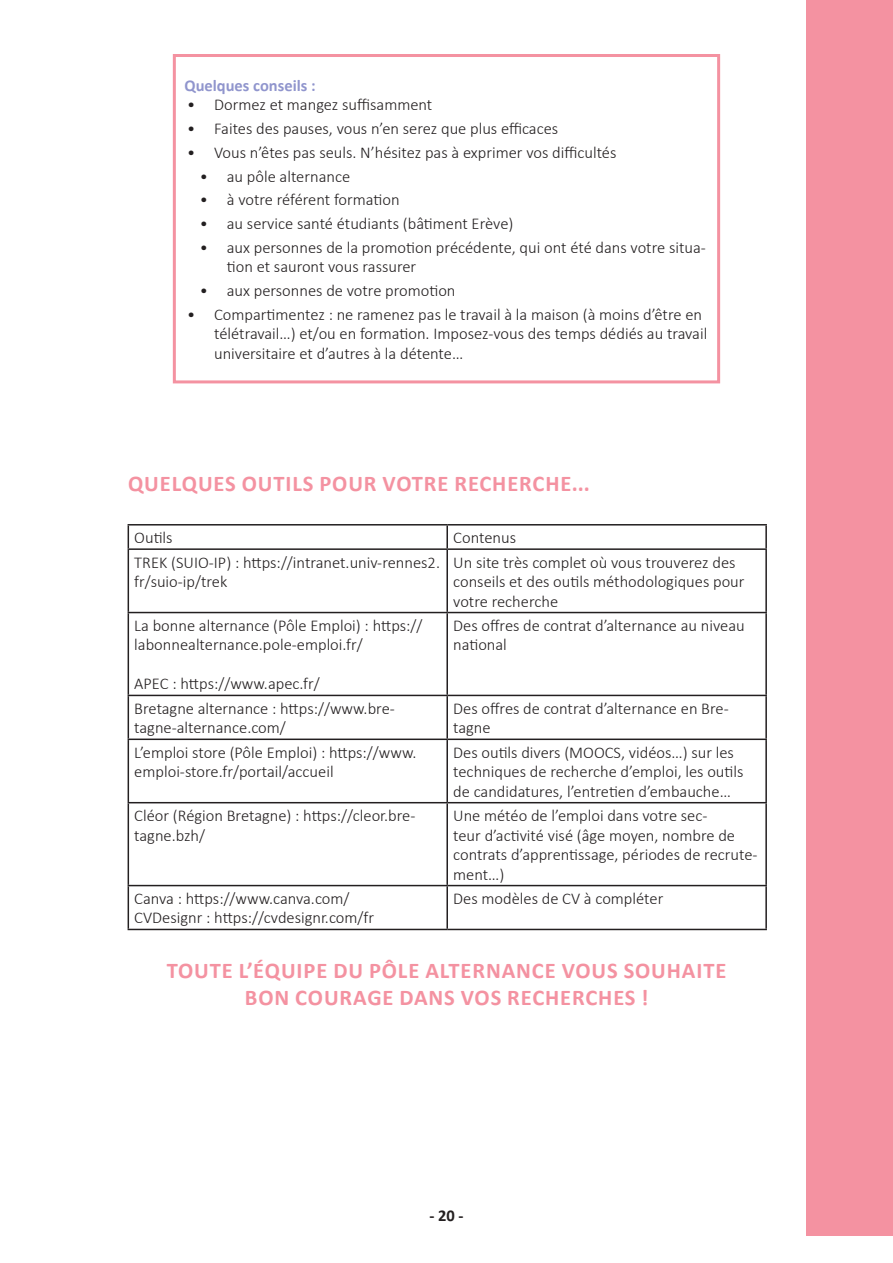
<style>
.page{position:relative;width:893px;height:1263px;background:#fff}
.page>*{position:absolute;margin:0;border:0;box-sizing:border-box;transform-origin:0 0}
.texte{font:700 22.5px "Calibri";letter-spacing:.04em;color:#f492a1}
.texte-2{font:300 16.5px/19.5px "Calibri";color:#231f20}
.texte-3{font:700 16.5px "Calibri";color:#9095cd}
.t1{font:700 16.5px "Calibri";color:#231f20}
</style>
<div class="page">
<div style="left:173px;top:54px;width:547px;height:329px;border:3px solid #f492a1"></div>
<hr style="left:128px;top:524px;width:319px;height:1px;background:#231f20">
<svg style="left:128px;top:525px;width:1px;height:23px"></svg>
<hr style="left:447px;top:524px;width:320px;height:1px;background:#231f20">
<hr style="left:446px;top:525px;width:2px;height:23px;background:#231f20">
<hr style="left:765px;top:525px;width:2px;height:23px;background:#231f20">
<hr style="left:128px;top:548px;width:319px;height:2px;background:#231f20">
<hr style="left:128px;top:550px;width:1px;height:62px;background:#231f20">
<hr style="left:447px;top:548px;width:320px;height:2px;background:#231f20">
<hr style="left:446px;top:550px;width:2px;height:62px;background:#231f20">
<hr style="left:765px;top:550px;width:2px;height:62px;background:#231f20">
<hr style="left:128px;top:612px;width:319px;height:1px;background:#231f20">
<hr style="left:128px;top:613px;width:1px;height:82px;background:#231f20">
<hr style="left:447px;top:612px;width:320px;height:1px;background:#231f20">
<hr style="left:446px;top:613px;width:2px;height:82px;background:#231f20">
<hr style="left:765px;top:613px;width:2px;height:82px;background:#231f20">
<hr style="left:128px;top:695px;width:319px;height:1px;background:#231f20">
<hr style="left:128px;top:696px;width:1px;height:42px;background:#231f20">
<hr style="left:447px;top:695px;width:320px;height:1px;background:#231f20">
<hr style="left:446px;top:696px;width:2px;height:42px;background:#231f20">
<hr style="left:765px;top:696px;width:2px;height:42px;background:#231f20">
<hr style="left:128px;top:738px;width:319px;height:2px;background:#231f20">
<hr style="left:128px;top:740px;width:1px;height:62px;background:#231f20">
<hr style="left:447px;top:738px;width:320px;height:2px;background:#231f20">
<hr style="left:446px;top:740px;width:2px;height:62px;background:#231f20">
<hr style="left:765px;top:740px;width:2px;height:62px;background:#231f20">
<hr style="left:128px;top:802px;width:319px;height:1px;background:#231f20">
<hr style="left:128px;top:803px;width:1px;height:82px;background:#231f20">
<hr style="left:447px;top:802px;width:320px;height:1px;background:#231f20">
<hr style="left:446px;top:803px;width:2px;height:82px;background:#231f20">
<hr style="left:765px;top:803px;width:2px;height:82px;background:#231f20">
<hr style="left:128px;top:885px;width:319px;height:1px;background:#231f20">
<hr style="left:128px;top:886px;width:1px;height:43px;background:#231f20">
<hr style="left:447px;top:885px;width:320px;height:1px;background:#231f20">
<hr style="left:446px;top:886px;width:2px;height:43px;background:#231f20">
<hr style="left:765px;top:886px;width:2px;height:43px;background:#231f20">
<hr style="left:128px;top:929px;width:319px;height:1px;background:#231f20">
<hr style="left:447px;top:929px;width:320px;height:1px;background:#231f20">
<div style="left:807px;top:0;width:86px;height:1235px;background:#f492a1"></div>
<p class="texte-3" style="left:184px;top:74px;width:133px">Quelques conseils :</p>
<p class="texte-2" style="left:187px;top:95px;width:247px">• Dormez et mangez suffisamment</p>
<p class="texte-2" style="left:187px;top:119px;width:373px">• Faites des pauses, vous n’en serez que plus efficaces</p>
<p class="texte-2" style="left:187px;top:142px;width:431px">• Vous n’êtes pas seuls. N’hésitez pas à exprimer vos difficultés</p>
<p class="texte-2" style="left:200px;top:166px;width:152px">• au pôle alternance</p>
<p class="texte-2" style="left:200px;top:190px;width:201px">• à votre référent formation</p>
<p class="texte-2" style="left:200px;top:214px;width:315px">• au service santé étudiants (bâtiment Erève)</p>
<p class="texte-2" style="left:227px;top:238px;width:480px;text-indent:-27px">• aux personnes de la promotion précédente, qui ont été dans votre situa&shy;tion et sauront vous rassurer</p>
<p class="texte-2" style="left:200px;top:281px;width:257px">• aux personnes de votre promotion</p>
<p class="texte-2" style="left:214px;top:305px;width:495px;text-indent:-27px">• Compartimentez : ne ramenez pas le travail à la maison (à moins d’être en télétravail…) et/ou en formation. Imposez-vous des temps dédiés au travail universitaire et d’autres à la détente…</p>
<p class="texte" style="left:128px;top:468px;width:463px">QUELQUES OUTILS POUR VOTRE RECHERCHE...</p>
<p class="texte-2" style="left:134px;top:528px;width:40px">Outils</p>
<p class="texte-2" style="left:453px;top:528px;width:64px">Contenus</p>
<p class="texte-2" style="left:134px;top:552px;width:307px">TREK (SUIO-IP) : https://intranet.univ-rennes2. fr/suio-ip/trek</p>
<p class="texte-2" style="left:453px;top:552px;width:293px">Un site très complet où vous trouverez des conseils et des outils méthodologiques pour votre recherche</p>
<p class="texte-2" style="left:134px;top:615px;width:290px">La bonne alternance (Pôle Emploi) : https:// labonnealternance.pole-emploi.fr/</p>
<p class="texte-2" style="left:134px;top:674px;width:187px">APEC : https://www.apec.fr/</p>
<p class="texte-2" style="left:453px;top:615px;width:293px">Des offres de contrat d’alternance au niveau national</p>
<p class="texte-2" style="left:134px;top:698px;width:262px">Bretagne alternance : https://www.bre&shy;tagne-alternance.com/</p>
<p class="texte-2" style="left:453px;top:698px;width:277px">Des offres de contrat d’alternance en Bre&shy;tagne</p>
<p class="texte-2" style="left:134px;top:742px;width:284px">L’emploi store (Pôle Emploi) : https://www. emploi-store.fr/portail/accueil</p>
<p class="texte-2" style="left:453px;top:742px;width:292px">Des outils divers (MOOCS, vidéos…) sur les techniques de recherche d’emploi, les outils de candidatures, l’entretien d’embauche…</p>
<p class="texte-2" style="left:134px;top:806px;width:283px">Cléor (Région Bretagne) : https://cleor.bre&shy;tagne.bzh/</p>
<p class="texte-2" style="left:453px;top:806px;width:306px">Une météo de l’emploi dans votre sec-<br>teur d’activité visé (âge moyen, nombre de contrats d’apprentissage, périodes de recrute&shy;ment…)</p>
<p class="texte-2" style="left:134px;top:888px;width:217px">Canva : https://www.canva.com/</p>
<p class="texte-2" style="left:134px;top:908px;width:241px">CVDesignr : https://cvdesignr.com/fr</p>
<p class="texte-2" style="left:453px;top:888px;width:212px">Des modèles de CV à compléter</p>
<p class="texte" style="left:167px;top:955px;width:561px">TOUTE L’ÉQUIPE DU PÔLE ALTERNANCE VOUS SOUHAITE</p>
<p class="texte" style="left:245px;top:982px;width:405px">BON COURAGE DANS VOS RECHERCHES !</p>
<p class="t1" style="left:429px;top:1204px;width:36px">- 20 -</p>
</div>
